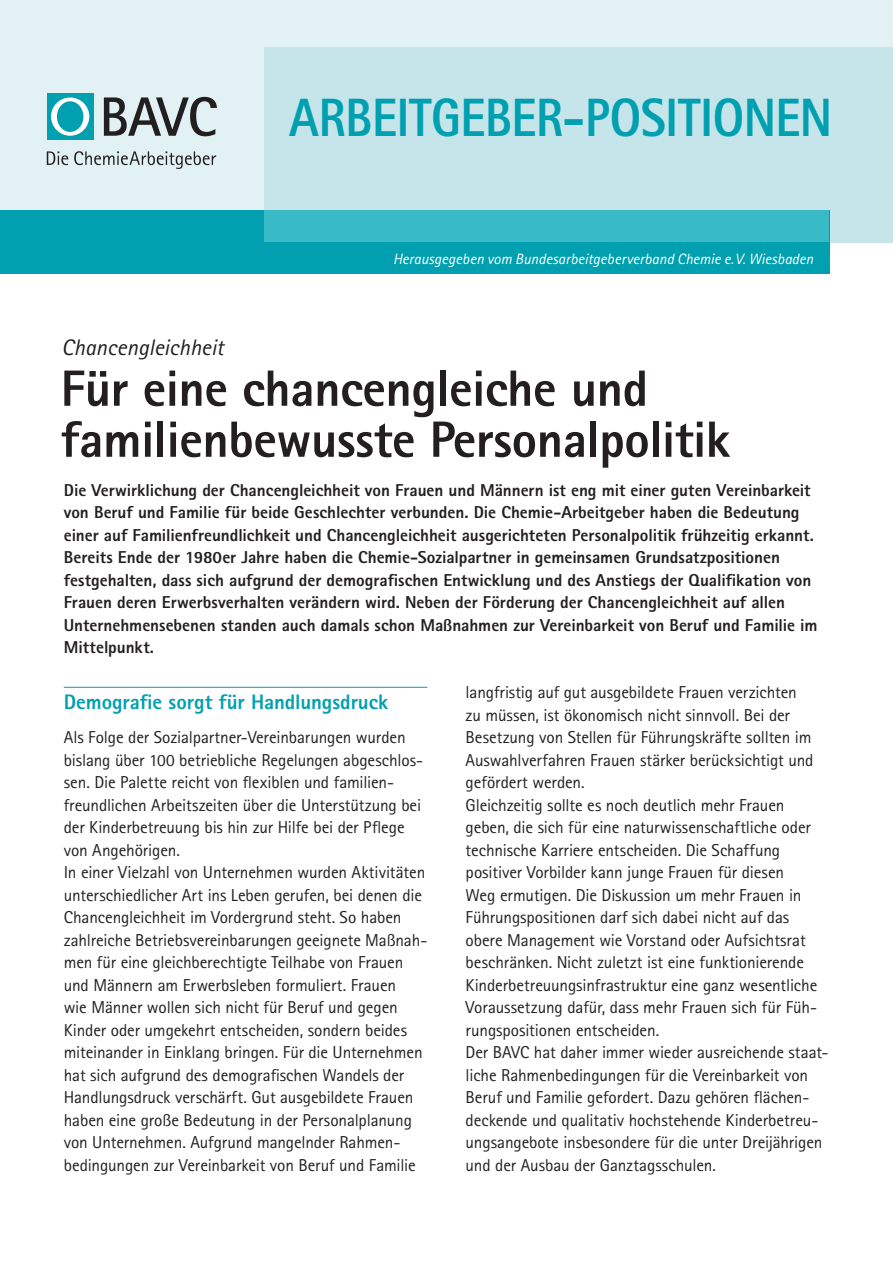
<style>
.page{position:relative;width:893px;height:1263px;background:#fff}
.page>*{position:absolute;margin:0;border:0;box-sizing:border-box;transform-origin:0 0}
.t1{font:800 54px "Rotis Sans Serif Std";letter-spacing:-.01em;color:#00a0b0;scale:.9 1}
.t2{font:800 51px/51px "Rotis Sans Serif";letter-spacing:-.01em;color:#231f20}
.t3{font:italic 22.5px "Rotis Sans Serif Std";letter-spacing:-.005em;color:#231f20}
.t4{font:800 21px "Rotis Sans Serif";letter-spacing:-.005em;color:#00a0b0}
.t5{font:17.25px/22.5px "Rotis Sans Serif";letter-spacing:-.01em;color:#231f20}
.t6{font:800 17.25px/22.5px "Rotis Sans Serif";letter-spacing:-.005em;color:#231f20}
.t7{font:italic 15px "Rotis Sans Serif Std";letter-spacing:.005em;color:#fff}
</style>
<div class="page">
<div style="left:0;top:0;width:893px;height:222px;background:#e1f1f4"></div>
<div style="left:265px;top:47px;width:628px;height:195px;background:#c5e5ea"></div>
<div style="left:0;top:210px;width:829px;height:64px;background:#00a0b0"></div>
<div style="left:265px;top:210px;width:564px;height:32px;background:#38bac7"></div>
<svg style="left:104px;top:97px;width:113px;height:39px"></svg>
<svg style="left:47px;top:151px;width:21px;height:14px"></svg>
<svg style="left:74px;top:151px;width:142px;height:18px"></svg>
<div style="left:47px;top:93px;width:47px;height:47px;background:#00a0b0"></div>
<svg style="left:51px;top:97px;width:38px;height:39px"></svg>
<hr style="left:64px;top:687px;width:363px;height:1px;background:#00a0b0">
<h1 class="t1" style="left:289px;top:83px;width:605px">ARBEITGEBER-POSITIONEN</h1>
<p class="t7" style="left:393px;top:250px;width:422px">Herausgegeben vom Bundesarbeitgeberverband Chemie e.V. Wiesbaden</p>
<h3 class="t3" style="left:62px;top:334px;width:164px">Chancengleichheit</h3>
<h2 class="t2" style="left:61px;top:362px;width:671px">Für eine chancengleiche und familienbewusste Personalpolitik</h2>
<p class="t6" style="left:64px;top:478px;width:755px">Die Verwirklichung der Chancengleichheit von Frauen und Männern ist eng mit einer guten Vereinbarkeit von Beruf und Familie für beide Geschlechter verbunden. Die Chemie-Arbeitgeber haben die Bedeutung einer auf Familienfreundlichkeit und Chancengleichheit ausgerichteten Personalpolitik frühzeitig erkannt.<br>Bereits Ende der 1980er Jahre haben die Chemie-Sozialpartner in gemeinsamen Grundsatzpositionen festgehalten, dass sich aufgrund der demografischen Entwicklung und des Anstiegs der Qualifikation von Frauen deren Erwerbsverhalten verändern wird. Neben der Förderung der Chancengleichheit auf allen Unternehmensebenen standen auch damals schon Maßnahmen zur Vereinbarkeit von Beruf und Familie im Mittelpunkt.</p>
<p class="t4" style="left:64px;top:688px;width:326px">Demografie sorgt für Handlungsdruck</p>
<p class="t5" style="left:64px;top:726px;width:365px">Als Folge der Sozialpartner-Vereinbarungen wurden bislang über 100 betriebliche Regelungen abgeschlos&shy;sen. Die Palette reicht von flexiblen und familien&shy;freundlichen Arbeitszeiten über die Unterstützung bei der Kinderbetreuung bis hin zur Hilfe bei der Pflege von Angehörigen.<br>In einer Vielzahl von Unternehmen wurden Aktivitäten unterschiedlicher Art ins Leben gerufen, bei denen die Chancengleichheit im Vordergrund steht. So haben zahlreiche Betriebsvereinbarungen geeignete Maßnah&shy;men für eine gleichberechtigte Teilhabe von Frauen und Männern am Erwerbsleben formuliert. Frauen<br>wie Männer wollen sich nicht für Beruf und gegen Kinder oder umgekehrt entscheiden, sondern beides miteinander in Einklang bringen. Für die Unternehmen hat sich aufgrund des demografischen Wandels der Handlungsdruck verschärft. Gut ausgebildete Frauen haben eine große Bedeutung in der Personalplanung von Unternehmen. Aufgrund mangelnder Rahmen&shy;bedingungen zur Vereinbarkeit von Beruf und Familie</p>
<p class="t5" style="left:466px;top:681px;width:364px">langfristig auf gut ausgebildete Frauen verzichten<br>zu müssen, ist ökonomisch nicht sinnvoll. Bei der Besetzung von Stellen für Führungskräfte sollten im Auswahlverfahren Frauen stärker berücksichtigt und gefördert werden.<br>Gleichzeitig sollte es noch deutlich mehr Frauen geben, die sich für eine naturwissenschaftliche oder technische Karriere entscheiden. Die Schaffung positiver Vorbilder kann junge Frauen für diesen<br>Weg ermutigen. Die Diskussion um mehr Frauen in Führungspositionen darf sich dabei nicht auf das obere Management wie Vorstand oder Aufsichtsrat beschränken. Nicht zuletzt ist eine funktionierende Kinderbetreuungsinfrastruktur eine ganz wesentliche Voraussetzung dafür, dass mehr Frauen sich für Füh&shy;rungspositionen entscheiden.<br>Der BAVC hat daher immer wieder ausreichende staat&shy;liche Rahmenbedingungen für die Vereinbarkeit von Beruf und Familie gefordert. Dazu gehören flächen&shy;deckende und qualitativ hochstehende Kinderbetreu&shy;ungsangebote insbesondere für die unter Dreijährigen und der Ausbau der Ganztagsschulen.</p>
</div>
